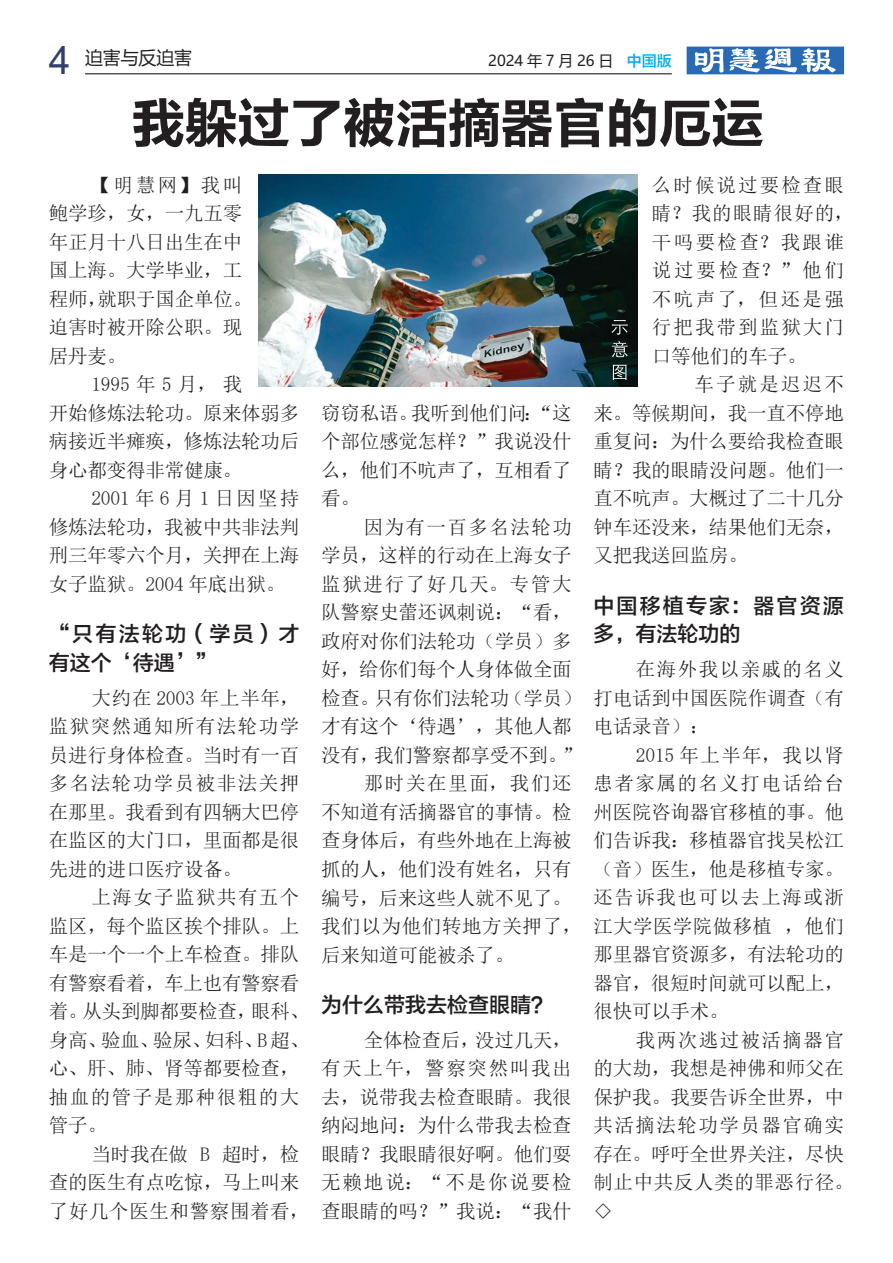
<style>
.page{position:relative;width:893px;height:1263px;background:#fff}
.page>*{position:absolute;margin:0;border:0;box-sizing:border-box;transform-origin:0 0}
.t1{font:54px "FZLTCHK GBK1 0";letter-spacing:-.025em;color:#231f20}
.t2{font:21px/28.5px "FZLTZHK GBK1 0";letter-spacing:.11em;color:#231f20}
.t3{font:21px/28.5px "FZLTZHK GBK1 0";letter-spacing:.105em;color:#231f20}
.t4{font:21px "FZLTZHK GBK1 0";color:#231f20}
.t5{font:19.5px/28.5px "N Sim Sun";letter-spacing:-.01em;color:#231f20;text-align:justify}
.t6{font:19.5px/28.5px "N Sim Sun";letter-spacing:.03em;color:#231f20}
.t7{font:19.5px/28.5px "N Sim Sun";letter-spacing:.105em;color:#231f20}
.t8{font:19.5px "N Sim Sun";letter-spacing:.085em;color:#231f20}
.t9{font:19.5px "N Sim Sun";letter-spacing:.035em;color:#231f20}
.t10{font:19.5px "N Sim Sun";letter-spacing:.075em;color:#231f20}
.t11{font:18px "Microsoft Ya Hei";letter-spacing:-.01em;color:#231f20}
.t12{font:15px "Microsoft Ya Hei";color:#231f20}
.s1{font-family:"Arial";font-size:39px;color:#30406a}
.s2{font-family:"FZLTZHK GBK1 0";color:#00aeef}
</style>
<div class="page">
<hr style="left:85px;top:73px;width:587px;height:1px;background:#231f20">
<svg style="left:687px;top:47px;width:157px;height:27px"></svg>
<img style="left:259px;top:175px;width:378px;height:212px">
<svg style="left:613px;top:365px;width:13px;height:15px"></svg>
<svg style="left:612px;top:341px;width:16px;height:16px"></svg>
<svg style="left:611px;top:320px;width:17px;height:15px"></svg>
<p class="t11" style="left:49px;top:46px;width:145px"><span class="s1">4</span> 迫害与反迫害</p>
<p class="t12" style="left:488px;top:50px;width:185px">2024 年 7 月 26 日 <span class="s2">中国版</span></p>
<h1 class="t1" style="left:131px;top:93px;width:635px">我躲过了被活摘器官的厄运</h1>
<p class="t5" style="left:49px;top:170px;width:205px;text-align:left;text-indent:43px">【明慧网】我叫鲍学珍，女，一九五零年正月十八日出生在中国上海。大学毕业，工程师，就职于国企单位。迫害时被开除公职。现居丹麦。</p>
<p class="t5" style="left:49px;top:370px;width:252px;text-align:left;text-indent:43px">1995 年 5 月，我<br>开始修炼法轮功。原来体弱多病接近半瘫痪，修炼法轮功后身心都变得非常健康。</p>
<p class="t5" style="left:49px;top:484px;width:252px;text-indent:43px">2001 年 6 月 1 日因坚持修炼法轮功，我被中共非法判刑三年零六个月，关押在上海女子监狱。2004 年底出狱。</p>
<p class="t2" style="left:49px;top:620px;width:252px">“只有法轮功（学员）才有这个‘待遇’”</p>
<p class="t5" style="left:49px;top:683px;width:252px;text-indent:43px">大约在 2003 年上半年，监狱突然通知所有法轮功学员进行身体检查。当时有一百多名法轮功学员被非法关押在那里。我看到有四辆大巴停在监区的大门口，里面都是很先进的进口医疗设备。</p>
<p class="t5" style="left:49px;top:883px;width:262px;text-align:left;text-indent:43px">上海女子监狱共有五个监区，每个监区挨个排队。上车是一个一个上车检查。排队有警察看着，车上也有警察看着。从头到脚都要检查，眼科、身高、验血、验尿、妇科、B 超、心、肝、肺、肾等都要检查，抽血的管子是那种很粗的大管子。</p>
<p class="t5" style="left:49px;top:1139px;width:262px;text-align:left;text-indent:43px">当时我在做 B 超时，检查的医生有点吃惊，马上叫来了好几个医生和警察围着看，</p>
<p class="t5" style="left:321px;top:398px;width:252px">窃窃私语。我听到他们问：“这个部位感觉怎样？”我说没什么，他们不吭声了，互相看了看。</p>
<p class="t10" style="left:364px;top:517px;width:210px">因为有一百多名法轮功</p>
<p class="t5" style="left:321px;top:541px;width:252px">学员，这样的行动在上海女子</p>
<p class="t8" style="left:321px;top:574px;width:252px">监狱进行了好几天。专管大</p>
<p class="t5" style="left:321px;top:598px;width:252px">队警察史蕾还讽刺说：“看，</p>
<p class="t5" style="left:321px;top:627px;width:252px">政府对你们法轮功（学员）多</p>
<p class="t5" style="left:321px;top:655px;width:252px">好，给你们每个人身体做全面</p>
<p class="t5" style="left:321px;top:684px;width:262px">检查。只有你们法轮功（学员）</p>
<p class="t5" style="left:321px;top:712px;width:252px">才有这个‘待遇’，其他人都</p>
<p class="t5" style="left:321px;top:741px;width:262px">没有，我们警察都享受不到。”</p>
<p class="t8" style="left:364px;top:774px;width:210px">那时关在里面，我们还</p>
<p class="t5" style="left:321px;top:798px;width:252px">不知道有活摘器官的事情。检</p>
<p class="t5" style="left:321px;top:826px;width:252px">查身体后，有些外地在上海被</p>
<p class="t5" style="left:321px;top:855px;width:252px">抓的人，他们没有姓名，只有</p>
<p class="t5" style="left:321px;top:883px;width:252px">编号，后来这些人就不见了。</p>
<p class="t9" style="left:321px;top:916px;width:262px">我们以为他们转地方关押了，</p>
<p class="t5" style="left:321px;top:940px;width:195px">后来知道可能被杀了。</p>
<p class="t4" style="left:321px;top:993px;width:233px">为什么带我去检查眼睛？</p>
<p class="t5" style="left:321px;top:1025px;width:252px;text-indent:43px">全体检查后，没过几天，有天上午，警察突然叫我出去，说带我去检查眼睛。我很纳闷地问：为什么带我去检查眼睛？我眼睛很好啊。他们耍无赖地说：“不是你说要检查眼睛的吗？”我说：“我什</p>
<p class="t7" style="left:652px;top:170px;width:203px">么时候说过要检查眼睛？我的眼睛很好的，干吗要检查？我跟谁说过要检查？”他们不吭声了，但还是强行把我带到监狱大门口等他们的车子。</p>
<p class="t5" style="left:593px;top:370px;width:252px;text-indent:101px">车子就是迟迟不来。等候期间，我一直不停地重复问：为什么要给我检查眼睛？我的眼睛没问题。他们一直不吭声。大概过了二十几分钟车还没来，结果他们无奈，又把我送回监房。</p>
<p class="t3" style="left:593px;top:592px;width:252px">中国移植专家：器官资源多，有法轮功的</p>
<p class="t5" style="left:593px;top:655px;width:252px;text-indent:43px">在海外我以亲戚的名义打电话到中国医院作调查（有电话录音）：</p>
<p class="t5" style="left:593px;top:740px;width:252px;text-indent:43px">2015 年上半年，我以肾患者家属的名义打电话给台州医院咨询器官移植的事。他们告诉我：移植器官找吴松江（音）医生，他是移植专家。还告诉我也可以去上海或浙江大学医学院做移植 ，他们那里器官资源多，有法轮功的器官，很短时间就可以配上，很快可以手术。</p>
<p class="t6" style="left:593px;top:1025px;width:262px;text-indent:43px">我两次逃过被活摘器官的大劫，我想是神佛和师父在保护我。我要告诉全世界，中共活摘法轮功学员器官确实存在。呼吁全世界关注，尽快制止中共反人类的罪恶行径。◇</p>
</div>
